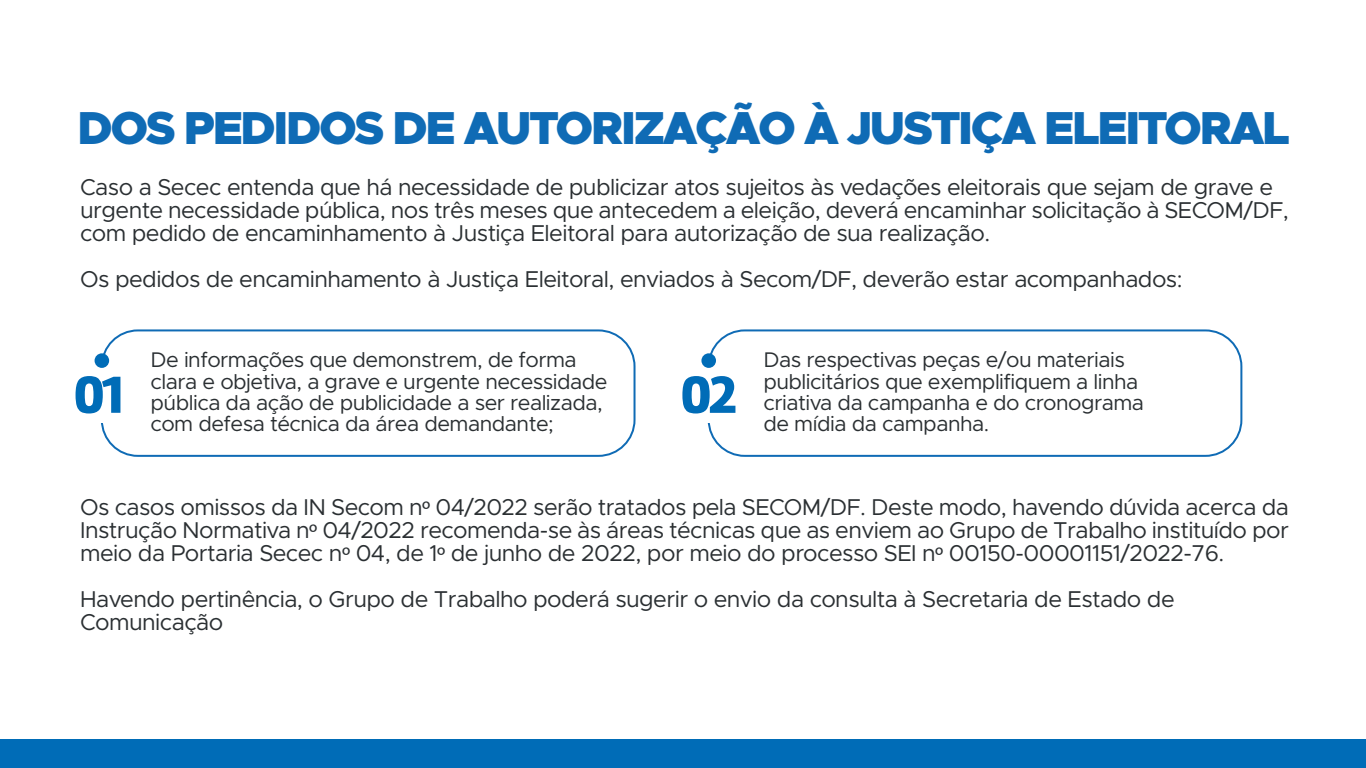
<style>
.page{position:relative;width:1366px;height:768px;background:#fff}
.page>*{position:absolute;margin:0;border:0;box-sizing:border-box;transform-origin:0 0}
.t1{font:54.1px "Amelia Basic Black";color:#006cb7}
.t2{font:900 46.4px "Metropolis";letter-spacing:-.05em;color:#0f6bb5}
.t3{font:23px/23px "Metropolis";letter-spacing:-.025em;color:#2a2f32}
.t4{font:21.3px/21.3px "Metropolis";letter-spacing:-.025em;color:#2a2f32}
.s1{font-family:"Myriad Pro"}
</style>
<div class="page">
<div style="left:101px;top:329px;width:535px;height:128px;border:2px solid #0f6bb5;border-radius:36px"></div>
<div style="left:93px;top:358px;width:17px;height:65px;background:#fff"></div>
<div style="left:95px;top:353px;width:14px;height:15px;background:#006cb7;border-radius:50%"></div>
<div style="left:708px;top:329px;width:534px;height:128px;border:2px solid #0f6bb5;border-radius:36px"></div>
<div style="left:700px;top:358px;width:17px;height:65px;background:#fff"></div>
<div style="left:701px;top:353px;width:15px;height:15px;background:#006cb7;border-radius:50%"></div>
<div style="left:0;top:740px;width:1366px;height:28px;background:#006cb7"></div>
<h2 class="t2" style="left:77px;top:98px;width:1214px">DOS PEDIDOS DE AUTORIZAÇÃO À JUSTIÇA ELEITORAL</h2>
<p class="t3" style="left:80px;top:176px;width:1210px">Caso a Secec entenda que há necessidade de publicizar atos sujeitos às vedações eleitorais que sejam de grave e urgente necessidade pública, nos três meses que antecedem a eleição, deverá encaminhar solicitação à SECOM/DF, com pedido de encaminhamento à Justiça Eleitoral para autorização de sua realização.</p>
<p class="t3" style="left:80px;top:268px;width:1104px">Os pedidos de encaminhamento à Justiça Eleitoral, enviados à Secom/DF, deverão estar acompanhados:</p>
<h1 class="t1" style="left:73px;top:362px;width:52px">01</h1>
<p class="t4" style="left:151px;top:349px;width:458px">De informações que demonstrem, de forma clara e objetiva, a grave e urgente necessidade pública da ação de publicidade a ser realizada, com defesa técnica da área demandante;</p>
<h1 class="t1" style="left:680px;top:362px;width:58px">02</h1>
<p class="t4" style="left:763px;top:349px;width:382px">Das respectivas peças e/ou materiais publicitários que exemplifiquem a linha criativa da campanha e do cronograma de mídia da campanha.</p>
<p class="t3" style="left:80px;top:495px;width:1210px;text-align:justify">Os casos omissos da IN Secom n<span class="s1">º</span> 04/2022 serão tratados pela SECOM/DF. Deste modo, havendo dúvida acerca da Instrução Normativa n<span class="s1">º</span> 04/2022 recomenda-se às áreas técnicas que as enviem ao Grupo de Trabalho instituído por meio da Portaria Secec n<span class="s1">º</span> 04, de 1<span class="s1">º</span> de junho de 2022, por meio do processo SEI n<span class="s1">º</span> 00150-00001151/2022-76.</p>
<p class="t3" style="left:80px;top:587px;width:1096px">Havendo pertinência, o Grupo de Trabalho poderá sugerir o envio da consulta à Secretaria de Estado de<br>Comunicação</p>
</div>
